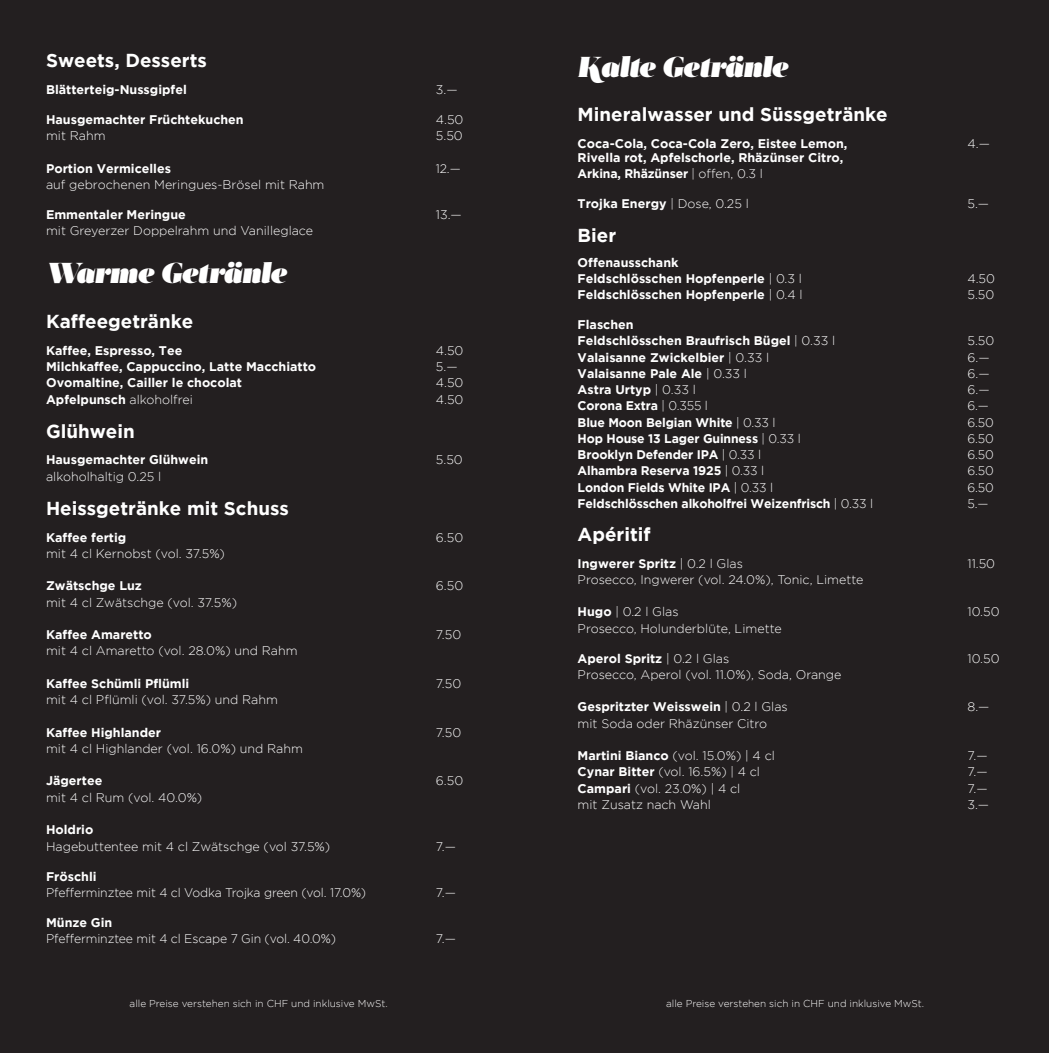
<style>
.page{position:relative;width:1049px;height:1053px;background:#fff}
.page>*{position:absolute;margin:0;border:0;box-sizing:border-box;transform-origin:0 0}
.Obertitel{font:italic 28.75px "Acta Poster";letter-spacing:-.01em;color:#fff}
.Untertitel{font:700 18.75px "Gotham";color:#fff}
.Titel{font:700 12.5px/16.2px "Gotham";color:#fff}
.Titel-2{font:300 12.5px "Gotham";color:#fff}
.t1{font:300 10px "Gotham";color:#fff}
.s1{font-weight:300}
.s2{font-weight:700}
</style>
<div class="page">
<div style="left:0;top:0;width:535px;height:1052px;background:#231f20"></div>
<div style="left:514px;top:0;width:535px;height:1052px;background:#231f20"></div>
<p class="Untertitel" style="left:46px;top:49px;width:162px">Sweets, Desserts</p>
<p class="Titel" style="left:46px;top:81px;width:142px">Blätterteig-Nussgipfel</p>
<p class="Titel-2" style="left:436px;top:82px;width:23px">3.—</p>
<p class="Titel" style="left:46px;top:111px;width:199px">Hausgemachter Früchtekuchen</p>
<p class="Titel-2" style="left:436px;top:112px;width:29px">4.50</p>
<p class="Titel-2" style="left:46px;top:129px;width:61px">mit Rahm</p>
<p class="Titel-2" style="left:436px;top:129px;width:28px">5.50</p>
<p class="Titel" style="left:46px;top:160px;width:126px">Portion Vermicelles</p>
<p class="Titel-2" style="left:436px;top:161px;width:26px">12.—</p>
<p class="Titel-2" style="left:46px;top:177px;width:280px">auf gebrochenen Meringues-Brösel mit Rahm</p>
<p class="Titel" style="left:46px;top:206px;width:141px">Emmentaler Meringue</p>
<p class="Titel-2" style="left:436px;top:207px;width:27px">13.—</p>
<p class="Titel-2" style="left:46px;top:224px;width:269px">mit Greyerzer Doppelrahm und Vanilleglace</p>
<p class="Obertitel" style="left:46px;top:255px;width:242px">Warme Getränle</p>
<p class="Untertitel" style="left:46px;top:310px;width:149px">Kaffeegetränke</p>
<p class="Titel" style="left:46px;top:342px;width:138px">Kaffee, Espresso, Tee</p>
<p class="Titel-2" style="left:436px;top:343px;width:29px">4.50</p>
<p class="Titel" style="left:46px;top:358px;width:272px">Milchkaffee, Cappuccino, Latte Macchiatto</p>
<p class="Titel-2" style="left:436px;top:360px;width:23px">5.—</p>
<p class="Titel" style="left:46px;top:374px;width:198px">Ovomaltine, Cailler le chocolat</p>
<p class="Titel-2" style="left:436px;top:376px;width:29px">4.50</p>
<p class="Titel" style="left:46px;top:390px;width:148px">Apfelpunsch <span class="s1">alkoholfrei</span></p>
<p class="Titel-2" style="left:436px;top:392px;width:29px">4.50</p>
<p class="Untertitel" style="left:46px;top:420px;width:90px">Glühwein</p>
<p class="Titel" style="left:46px;top:451px;width:164px">Hausgemachter Glühwein</p>
<p class="Titel-2" style="left:436px;top:453px;width:28px">5.50</p>
<p class="Titel-2" style="left:46px;top:469px;width:117px">alkoholhaltig 0.25 l</p>
<p class="Untertitel" style="left:46px;top:497px;width:244px">Heissgetränke mit Schuss</p>
<p class="Titel" style="left:46px;top:528px;width:82px">Kaffee fertig</p>
<p class="Titel-2" style="left:436px;top:530px;width:29px">6.50</p>
<p class="Titel-2" style="left:46px;top:546px;width:180px">mit 4 cl Kernobst (vol. 37.5%)</p>
<p class="Titel" style="left:46px;top:577px;width:97px">Zwätschge Luz</p>
<p class="Titel-2" style="left:436px;top:579px;width:29px">6.50</p>
<p class="Titel-2" style="left:46px;top:595px;width:192px">mit 4 cl Zwätschge (vol. 37.5%)</p>
<p class="Titel" style="left:46px;top:626px;width:107px">Kaffee Amaretto</p>
<p class="Titel-2" style="left:436px;top:628px;width:27px">7.50</p>
<p class="Titel-2" style="left:46px;top:644px;width:253px">mit 4 cl Amaretto (vol. 28.0%) und Rahm</p>
<p class="Titel" style="left:46px;top:675px;width:145px">Kaffee Schümli Pflümli</p>
<p class="Titel-2" style="left:436px;top:676px;width:27px">7.50</p>
<p class="Titel-2" style="left:46px;top:693px;width:233px">mit 4 cl Pflümli (vol. 37.5%) und Rahm</p>
<p class="Titel" style="left:46px;top:723px;width:116px">Kaffee Highlander</p>
<p class="Titel-2" style="left:436px;top:725px;width:27px">7.50</p>
<p class="Titel-2" style="left:46px;top:741px;width:258px">mit 4 cl Highlander (vol. 16.0%) und Rahm</p>
<p class="Titel" style="left:46px;top:772px;width:58px">Jägertee</p>
<p class="Titel-2" style="left:436px;top:774px;width:29px">6.50</p>
<p class="Titel-2" style="left:46px;top:790px;width:158px">mit 4 cl Rum (vol. 40.0%)</p>
<p class="Titel" style="left:46px;top:821px;width:49px">Holdrio</p>
<p class="Titel-2" style="left:46px;top:839px;width:286px">Hagebuttentee mit 4 cl Zwätschge (vol 37.5%)</p>
<p class="Titel-2" style="left:436px;top:839px;width:22px">7.—</p>
<p class="Titel" style="left:46px;top:867px;width:52px">Fröschli</p>
<p class="Titel-2" style="left:46px;top:885px;width:322px">Pfefferminztee mit 4 cl Vodka Trojka green (vol. 17.0%)</p>
<p class="Titel-2" style="left:436px;top:885px;width:22px">7.—</p>
<p class="Titel" style="left:46px;top:913px;width:68px">Münze Gin</p>
<p class="Titel-2" style="left:46px;top:931px;width:291px">Pfefferminztee mit 4 cl Escape 7 Gin (vol. 40.0%)</p>
<p class="Titel-2" style="left:436px;top:931px;width:22px">7.—</p>
<p class="t1" style="left:130px;top:997px;width:260px">alle Preise verstehen sich in CHF und inklusive MwSt.</p>
<p class="Obertitel" style="left:578px;top:49px;width:212px">Kalte Getränle</p>
<p class="Untertitel" style="left:578px;top:104px;width:312px">Mineralwasser und Süssgetränke</p>
<p class="Titel" style="left:578px;top:135px;width:271px">Coca-Cola, Coca-Cola Zero, Eistee Lemon,</p>
<p class="Titel-2" style="left:967px;top:137px;width:24px">4.—</p>
<p class="Titel" style="left:578px;top:149px;width:267px">Rivella rot, Apfelschorle, Rhäzünser Citro,</p>
<p class="Titel" style="left:578px;top:165px;width:187px">Arkina, Rhäzünser <span class="s1">| offen, 0.3 l</span></p>
<p class="Titel" style="left:578px;top:195px;width:173px">Trojka Energy <span class="s1">| Dose, 0.25 l</span></p>
<p class="Titel-2" style="left:967px;top:197px;width:23px">5.—</p>
<p class="Untertitel" style="left:578px;top:225px;width:40px">Bier</p>
<p class="Titel" style="left:578px;top:254px;width:226px">Offenausschank<br>Feldschlösschen Hopfenperle <span class="s1">| 0.3 l</span></p>
<p class="Titel-2" style="left:967px;top:271px;width:29px">4.50</p>
<p class="Titel" style="left:578px;top:286px;width:226px">Feldschlösschen Hopfenperle <span class="s1">| 0.4 l</span></p>
<p class="Titel-2" style="left:967px;top:288px;width:28px">5.50</p>
<p class="Titel" style="left:578px;top:316px;width:259px">Flaschen<br>Feldschlösschen Braufrisch Bügel <span class="s1">| 0.33 l</span></p>
<p class="Titel-2" style="left:967px;top:334px;width:28px">5.50</p>
<p class="Titel" style="left:578px;top:349px;width:193px">Valaisanne Zwickelbier <span class="s1">| 0.33 l</span></p>
<p class="Titel-2" style="left:967px;top:350px;width:24px">6.—</p>
<p class="Titel" style="left:578px;top:365px;width:171px">Valaisanne Pale Ale <span class="s1">| 0.33 l</span></p>
<p class="Titel-2" style="left:967px;top:366px;width:24px">6.—</p>
<p class="Titel" style="left:578px;top:381px;width:120px">Astra Urtyp <span class="s1">| 0.33 l</span></p>
<p class="Titel-2" style="left:967px;top:383px;width:24px">6.—</p>
<p class="Titel" style="left:578px;top:397px;width:132px">Corona Extra <span class="s1">| 0.355 l</span></p>
<p class="Titel-2" style="left:967px;top:399px;width:23px">6.—</p>
<p class="Titel" style="left:578px;top:414px;width:199px">Blue Moon Belgian White <span class="s1">| 0.33 l</span></p>
<p class="Titel-2" style="left:967px;top:415px;width:28px">6.50</p>
<p class="Titel" style="left:578px;top:430px;width:225px">Hop House 13 Lager Guinness <span class="s1">| 0.33 l</span></p>
<p class="Titel-2" style="left:967px;top:431px;width:28px">6.50</p>
<p class="Titel" style="left:578px;top:446px;width:185px">Brooklyn Defender IPA <span class="s1">| 0.33 l</span></p>
<p class="Titel-2" style="left:967px;top:448px;width:28px">6.50</p>
<p class="Titel" style="left:578px;top:462px;width:188px">Alhambra Reserva 1925 <span class="s1">| 0.33 l</span></p>
<p class="Titel-2" style="left:967px;top:464px;width:28px">6.50</p>
<p class="Titel" style="left:578px;top:479px;width:197px">London Fields White IPA <span class="s1">| 0.33 l</span></p>
<p class="Titel-2" style="left:967px;top:480px;width:28px">6.50</p>
<p class="Titel" style="left:578px;top:495px;width:297px">Feldschlösschen alkoholfrei Weizenfrisch <span class="s1">| 0.33 l</span></p>
<p class="Titel-2" style="left:967px;top:496px;width:22px">5.—</p>
<p class="Untertitel" style="left:578px;top:523px;width:75px">Apéritif</p>
<p class="Titel" style="left:578px;top:554px;width:167px">Ingwerer Spritz <span class="s1">| 0.2 l Glas</span></p>
<p class="Titel-2" style="left:967px;top:556px;width:29px">11.50</p>
<p class="Titel-2" style="left:578px;top:572px;width:287px">Prosecco, Ingwerer (vol. 24.0%), Tonic, Limette</p>
<p class="Titel-2" style="left:578px;top:605px;width:102px"><span class="s2">Hugo</span> | 0.2 l Glas</p>
<p class="Titel-2" style="left:967px;top:605px;width:34px">10.50</p>
<p class="Titel-2" style="left:578px;top:621px;width:206px">Prosecco, Holunderblüte, Limette</p>
<p class="Titel" style="left:578px;top:649px;width:153px">Aperol Spritz <span class="s1">| 0.2 l Glas</span></p>
<p class="Titel-2" style="left:967px;top:651px;width:34px">10.50</p>
<p class="Titel-2" style="left:578px;top:667px;width:265px">Prosecco, Aperol (vol. 11.0%), Soda, Orange</p>
<p class="Titel" style="left:578px;top:698px;width:212px">Gespritzter Weisswein <span class="s1">| 0.2 l Glas</span></p>
<p class="Titel-2" style="left:967px;top:700px;width:23px">8.—</p>
<p class="Titel-2" style="left:578px;top:716px;width:191px">mit Soda oder Rhäzünser Citro</p>
<p class="Titel-2" style="left:578px;top:749px;width:199px"><span class="s2">Martini Bianco</span> (vol. 15.0%) | 4 cl</p>
<p class="Titel-2" style="left:967px;top:749px;width:22px">7.—</p>
<p class="Titel-2" style="left:578px;top:765px;width:184px"><span class="s2">Cynar Bitter</span> (vol. 16.5%) | 4 cl</p>
<p class="Titel-2" style="left:967px;top:765px;width:22px">7.—</p>
<p class="Titel-2" style="left:578px;top:781px;width:164px"><span class="s2">Campari</span> (vol. 23.0%) | 4 cl</p>
<p class="Titel-2" style="left:967px;top:781px;width:22px">7.—</p>
<p class="Titel-2" style="left:578px;top:797px;width:135px">mit Zusatz nach Wahl</p>
<p class="Titel-2" style="left:967px;top:797px;width:23px">3.—</p>
<p class="t1" style="left:666px;top:997px;width:260px">alle Preise verstehen sich in CHF und inklusive MwSt.</p>
</div>
